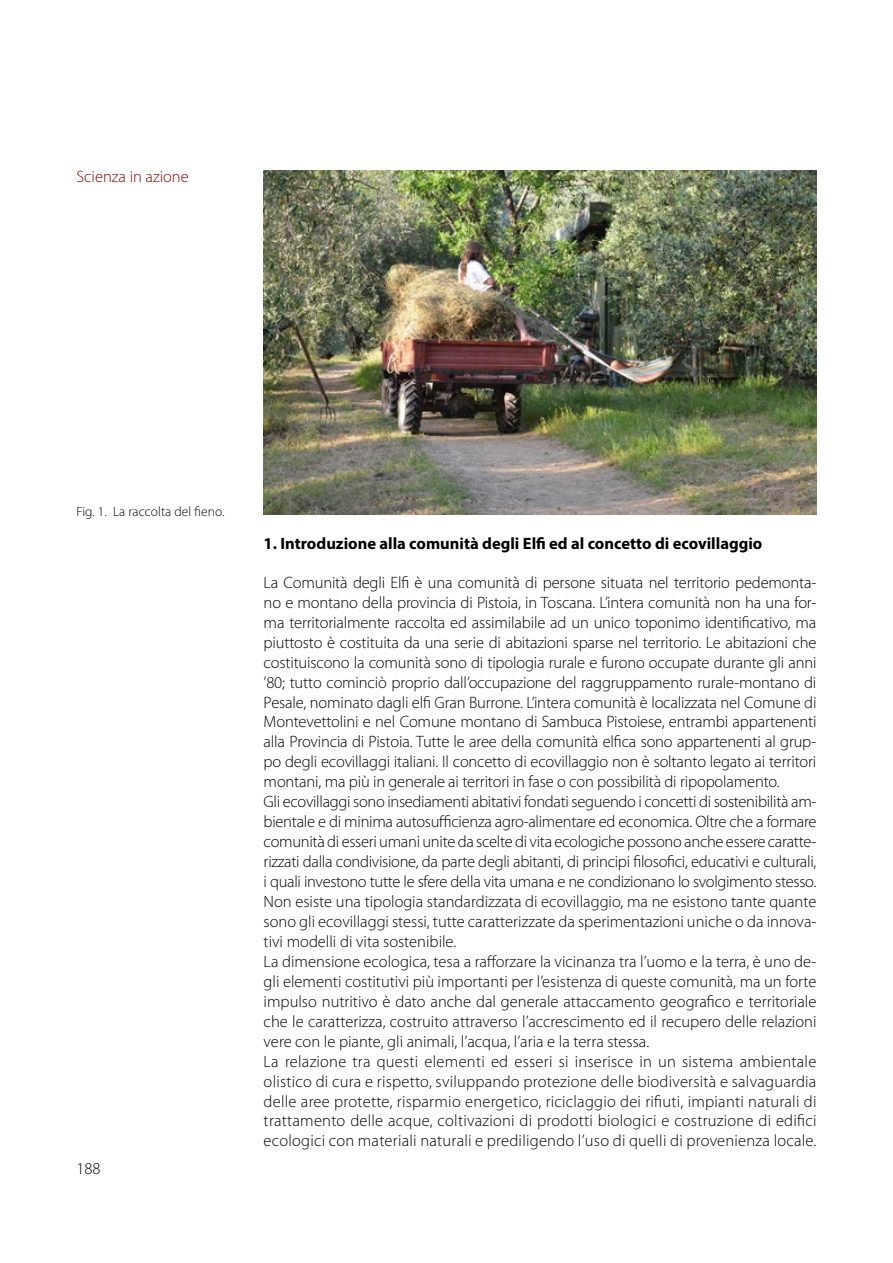
<style>
.page{position:relative;width:893px;height:1263px;background:#fff}
.page>*{position:absolute;margin:0;border:0;box-sizing:border-box;transform-origin:0 0}
.t1{font:300 16.5px/20px "Myriad Pro";letter-spacing:-.01em;color:#000}
.t2{font:700 16.5px "Myriad Pro";color:#000}
.t3{font:300 16.5px "Myriad Pro";color:#950000}
.t4{font:300 13.5px "Myriad Pro";letter-spacing:.005em;color:#000}
</style>
<div class="page">
<img style="left:264px;top:170px;width:552px;height:344px">
<p class="t3" style="left:77px;top:167px;width:114px">Scienza in azione</p>
<p class="t4" style="left:77px;top:503px;width:149px">Fig. 1. La raccolta del fieno.</p>
<p class="t1" style="left:77px;top:1158px;width:26px">188</p>
<p class="t2" style="left:264px;top:533px;width:500px">1. Introduzione alla comunità degli Elfi ed al concetto di ecovillaggio</p>
<p class="t1" style="left:264px;top:572px;width:554px">La Comunità degli Elfi è una comunità di persone situata nel territorio pedemonta&shy;no e montano della provincia di Pistoia, in Toscana. L’intera comunità non ha una for&shy;ma territorialmente raccolta ed assimilabile ad un unico toponimo identificativo, ma piuttosto è costituita da una serie di abitazioni sparse nel territorio. Le abitazioni che costituiscono la comunità sono di tipologia rurale e furono occupate durante gli anni ’80; tutto cominciò proprio dall’occupazione del raggruppamento rurale-montano di Pesale, nominato dagli elfi Gran Burrone. L’intera comunità è localizzata nel comune di Montevettolini e nel comune montano di Sambuca Pistoiese, entrambi appartenenti alla provincia di Pistoia. Tutte le aree della comunità elfica sono appartenenti al grup&shy;po degli ecovillaggi italiani. Il concetto di ecovillaggio non è soltanto legato ai territori montani, ma più in generale ai territori in fase o con possibilità di ripopolamento.<br>Gli ecovillaggi sono insediamenti abitativi fondati seguendo i concetti di sostenibilità am&shy;bientale e di minima autosufficienza agro-alimentare ed economica. Oltre che a formare comunità di esseri umani unite da scelte di vita ecologiche possono anche essere caratte&shy;rizzati dalla condivisione, da parte degli abitanti, di principi filosofici, educativi e culturali, i quali investono tutte le sfere della vita umana e ne condizionano lo svolgimento stesso.<br>Non esiste una tipologia standardizzata di ecovillaggio, ma ne esistono tante quante sono gli ecovillaggi stessi, tutte caratterizzate da sperimentazioni uniche o da innova&shy;tivi modelli di vita sostenibile.<br>La dimensione ecologica, tesa a rafforzare la vicinanza tra l’uomo e la terra, è uno de&shy;gli elementi costitutivi più importanti per l’esistenza di queste comunità, ma un forte impulso nutritivo è dato anche dal generale attaccamento geografico e territoriale che le caratterizza, costruito attraverso l’accrescimento ed il recupero delle relazioni vere con le piante, gli animali, l’acqua, l’aria e la terra stessa.<br>La relazione tra questi elementi ed esseri si inserisce in un sistema ambientale olistico di cura e rispetto, sviluppando protezione delle biodiversità e salvaguardia delle aree protette, risparmio energetico, riciclaggio dei rifiuti, impianti naturali di trattamento delle acque, coltivazioni di prodotti biologici e costruzione di edifici ecologici con materiali naturali e prediligendo l’uso di quelli di provenienza locale.</p>
</div>
